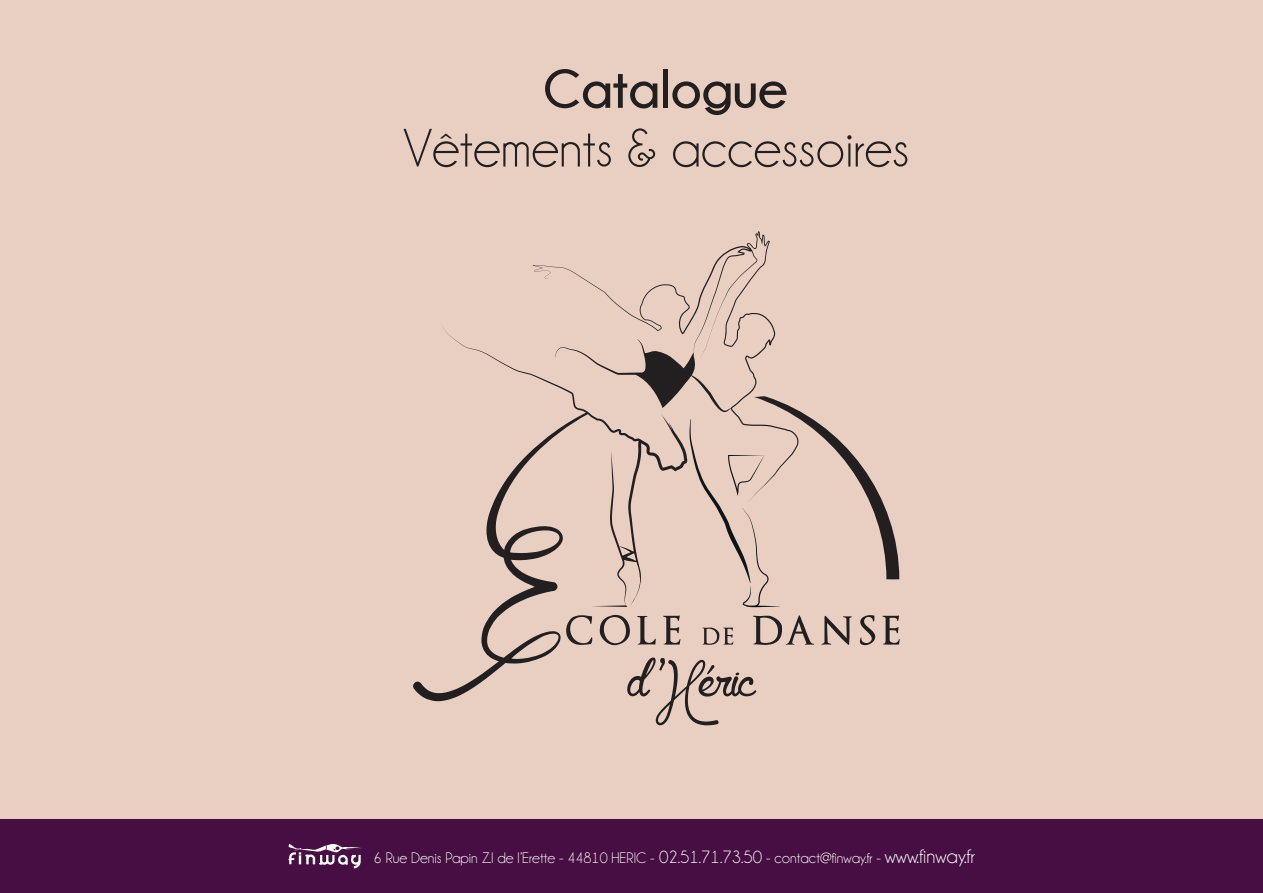
<style>
.page{position:relative;width:1263px;height:893px;background:#fff}
.page>*{position:absolute;margin:0;border:0;box-sizing:border-box;transform-origin:0 0}
.t1{font:54.6px "Champagne&Limousines";color:#231f20}
.t2{font:700 54.6px "Champagne&Limousines";color:#231f20}
.t3{font:15.45px "Champagne&Limousines";color:#fff}
.s1{font-size:18px}
.s2{font-size:20.85px}
</style>
<div class="page">
<div style="left:0;top:0;width:1263px;height:869px;background:#e9cfc1"></div>
<div style="left:0;top:819px;width:1263px;height:74px;background:#470e43"></div>
<svg style="left:627px;top:657px;width:129px;height:68px"></svg>
<svg style="left:588px;top:615px;width:4px;height:30px"></svg>
<svg style="left:600px;top:615px;width:30px;height:30px"></svg>
<svg style="left:637px;top:616px;width:19px;height:29px"></svg>
<svg style="left:663px;top:615px;width:17px;height:30px"></svg>
<svg style="left:702px;top:627px;width:31px;height:18px"></svg>
<svg style="left:753px;top:615px;width:61px;height:30px"></svg>
<svg style="left:821px;top:616px;width:31px;height:29px"></svg>
<svg style="left:860px;top:615px;width:15px;height:30px"></svg>
<svg style="left:882px;top:615px;width:18px;height:30px"></svg>
<svg style="left:413px;top:607px;width:175px;height:94px"></svg>
<svg style="left:442px;top:326px;width:199px;height:281px"></svg>
<svg style="left:532px;top:231px;width:244px;height:272px"></svg>
<svg style="left:689px;top:395px;width:210px;height:212px"></svg>
<svg style="left:288px;top:844px;width:74px;height:24px"></svg>
<h1 class="t2" style="left:543px;top:59px;width:246px">Catalogue</h1>
<h1 class="t1" style="left:403px;top:121px;width:507px">Vêtements &amp; accessoires</h1>
<p class="t3" style="left:374px;top:850px;width:602px">6 Rue Denis Papin Z.I de l’Erette - 44810 HERIC - <span class="s1">02.51.71.73.50</span> - contact@finway.fr - <span class="s2">www.finway.fr</span></p>
</div>
